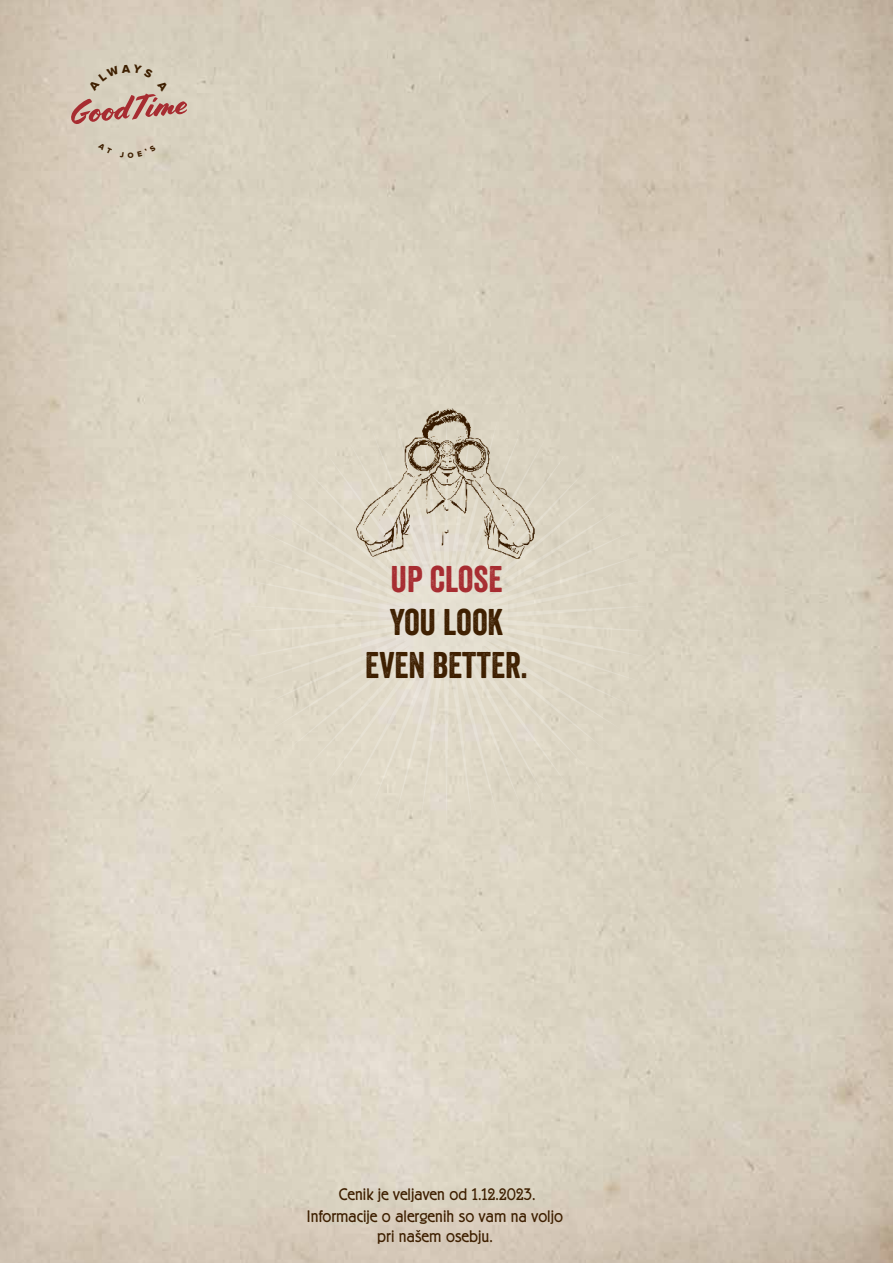
<style>
.page{position:relative;width:893px;height:1263px;background:#fff}
.page>*{position:absolute;margin:0;border:0;box-sizing:border-box;transform-origin:0 0}
.t1{font:36px/43.2px "Veneer";color:#3e1f00;text-align:center}
.t2{font:36px "Veneer";color:#a72c31}
.t3{font:300 16.5px/22px "Berliner Grotesk";color:#3e1f00;text-align:center}
</style>
<div class="page">
<img style="left:333px;top:409px;width:227px;height:419px">
<img style="left:301px;top:449px;width:33px;height:339px">
<div style="left:269px;top:485px;width:33px;height:267px;background:#e0d9c8"></div>
<div style="left:591px;top:485px;width:33px;height:267px;background:#dcd5c3"></div>
<div style="left:237px;top:506px;width:33px;height:225px;background:#e1d9c8"></div>
<div style="left:623px;top:506px;width:32px;height:225px;background:#dbd4c2"></div>
<img style="left:355px;top:406px;width:183px;height:154px">
<svg style="left:70px;top:64px;width:117px;height:60px"></svg>
<svg style="left:98px;top:143px;width:14px;height:11px"></svg>
<svg style="left:120px;top:145px;width:36px;height:13px"></svg>
<h1 class="t2" style="left:390px;top:557px;width:113px">UP CLOSE</h1>
<h1 class="t1" style="left:365px;top:600px;width:164px">YOU LOOK<br>EVEN BETTER.</h1>
<p class="t3" style="left:307px;top:1183px;width:258px">Cenik je veljaven od 1.12.2023.<br>Informacije o alergenih so vam na voljo</p>
<p class="t3" style="left:377px;top:1226px;width:117px">pri našem osebju.</p>
</div>
